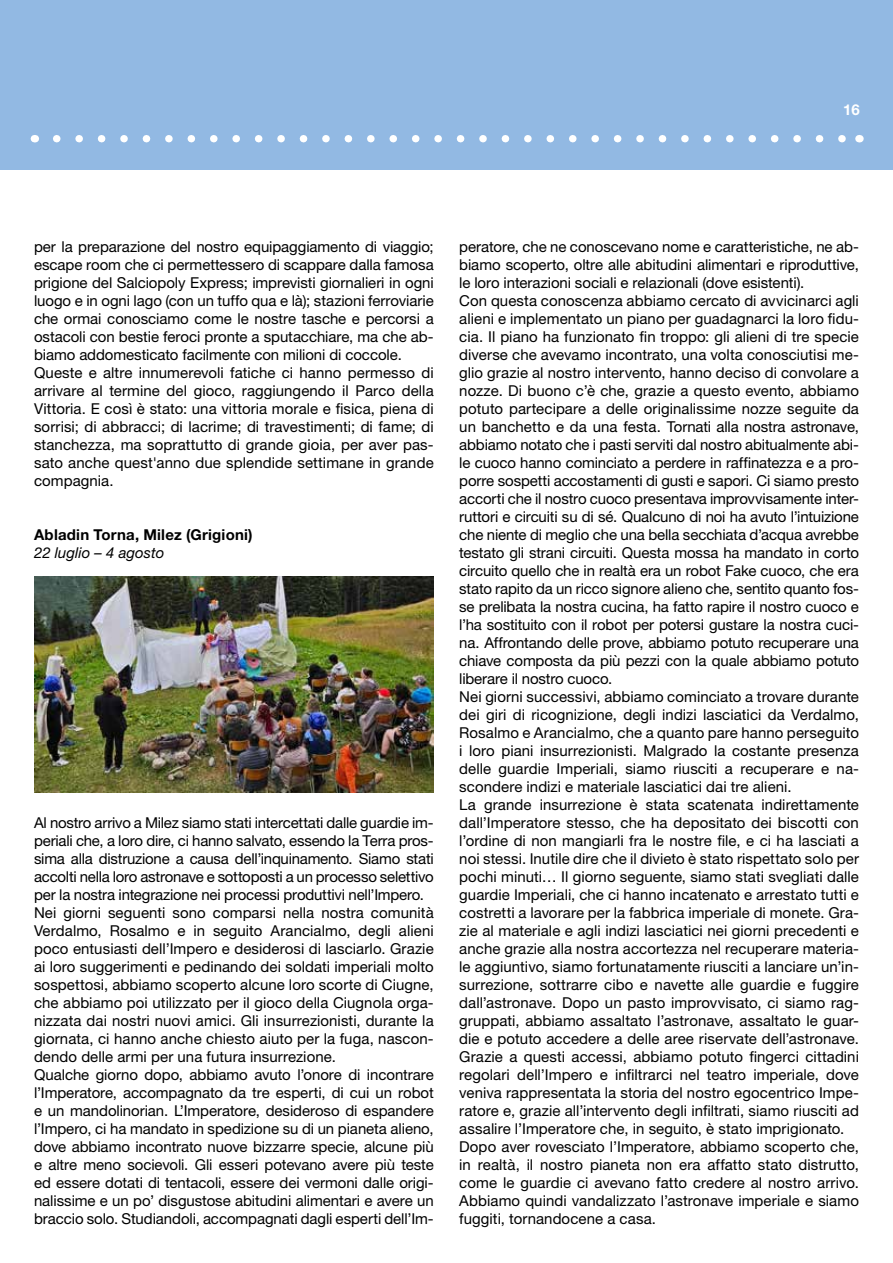
<style>
.page{position:relative;width:893px;height:1263px;background:#fff}
.page>*{position:absolute;margin:0;border:0;box-sizing:border-box;transform-origin:0 0}
.t1{font:15px/18px "Helvetica Neue LT Pro";color:#000}
.t2{font:700 15px "Helvetica Neue LT Pro";letter-spacing:.015em;color:#000}
.t3{font:italic 15px "Helvetica Neue LT Pro";color:#000}
.t4{font:700 15px "Helvetica Neue LT Pro";color:#fff}
</style>
<div class="page">
<div style="left:0;top:0;width:893px;height:170px;background:#92b9e3"></div>
<svg style="left:57px;top:135px;width:789px;height:7px"></svg>
<img style="left:34px;top:576px;width:400px;height:216px">
<p class="t4" style="left:843px;top:101px;width:18px">16</p>
<p class="t1" style="left:34px;top:237px;width:401px">per la preparazione del nostro equipaggiamento di viaggio; escape room che ci permettessero di scappare dalla famosa prigione del Salciopoly Express; imprevisti giornalieri in ogni luogo e in ogni lago (con un tuffo qua e là); stazioni ferroviarie che ormai conosciamo come le nostre tasche e percorsi a ostacoli con bestie feroci pronte a sputacchiare, ma che ab&shy;biamo addomesticato facilmente con milioni di coccole.<br>Queste e altre innumerevoli fatiche ci hanno permesso di arrivare al termine del gioco, raggiungendo il Parco della Vittoria. E così è stato: una vittoria morale e fisica, piena di sorrisi; di abbracci; di lacrime; di travestimenti; di fame; di stanchezza, ma soprattutto di grande gioia, per aver pas&shy;sato anche quest'anno due splendide settimane in grande compagnia.</p>
<p class="t2" style="left:34px;top:525px;width:220px">Abladin Torna, Milez (Grigioni)</p>
<p class="t3" style="left:34px;top:543px;width:132px">22 luglio – 4 agosto</p>
<p class="t1" style="left:34px;top:813px;width:401px">Al nostro arrivo a Milez siamo stati intercettati dalle guardie im&shy;periali che, a loro dire, ci hanno salvato, essendo la Terra pros&shy;sima alla distruzione a causa dell’inquinamento. Siamo stati accolti nella loro astronave e sottoposti a un processo selettivo per la nostra integrazione nei processi produttivi nell’Impero.<br>Nei giorni seguenti sono comparsi nella nostra comunità Verdalmo, Rosalmo e in seguito Arancialmo, degli alieni poco entusiasti dell’Impero e desiderosi di lasciarlo. Grazie ai loro suggerimenti e pedinando dei soldati imperiali molto sospettosi, abbiamo scoperto alcune loro scorte di Ciugne, che abbiamo poi utilizzato per il gioco della Ciugnola orga&shy;nizzata dai nostri nuovi amici. Gli insurrezionisti, durante la giornata, ci hanno anche chiesto aiuto per la fuga, nascon&shy;dendo delle armi per una futura insurrezione.<br>Qualche giorno dopo, abbiamo avuto l’onore di incontrare l’Imperatore, accompagnato da tre esperti, di cui un robot e un mandolinorian. L’Imperatore, desideroso di espandere l’Impero, ci ha mandato in spedizione su di un pianeta alieno, dove abbiamo incontrato nuove bizzarre specie, alcune più e altre meno socievoli. Gli esseri potevano avere più teste ed essere dotati di tentacoli, essere dei vermoni dalle origi&shy;nalissime e un po’ disgustose abitudini alimentari e avere un braccio solo. Studiandoli, accompagnati dagli esperti dell’Im-</p>
<p class="t1" style="left:459px;top:237px;width:401px">peratore, che ne conoscevano nome e caratteristiche, ne ab&shy;biamo scoperto, oltre alle abitudini alimentari e riproduttive, le loro interazioni sociali e relazionali (dove esistenti).<br>Con questa conoscenza abbiamo cercato di avvicinarci agli alieni e implementato un piano per guadagnarci la loro fidu&shy;cia. Il piano ha funzionato fin troppo: gli alieni di tre specie diverse che avevamo incontrato, una volta conosciutisi me&shy;glio grazie al nostro intervento, hanno deciso di convolare a nozze. Di buono c’è che, grazie a questo evento, abbiamo potuto partecipare a delle originalissime nozze seguite da un banchetto e da una festa. Tornati alla nostra astronave, abbiamo notato che i pasti serviti dal nostro abitualmente abi&shy;le cuoco hanno cominciato a perdere in raffinatezza e a pro&shy;porre sospetti accostamenti di gusti e sapori. Ci siamo presto accorti che il nostro cuoco presentava improvvisamente inter&shy;ruttori e circuiti su di sé. Qualcuno di noi ha avuto l’intuizione che niente di meglio che una bella secchiata d’acqua avrebbe testato gli strani circuiti. Questa mossa ha mandato in corto circuito quello che in realtà era un robot Fake cuoco, che era stato rapito da un ricco signore alieno che, sentito quanto fos&shy;se prelibata la nostra cucina, ha fatto rapire il nostro cuoco e l’ha sostituito con il robot per potersi gustare la nostra cuci&shy;na. Affrontando delle prove, abbiamo potuto recuperare una chiave composta da più pezzi con la quale abbiamo potuto liberare il nostro cuoco.<br>Nei giorni successivi, abbiamo cominciato a trovare durante dei giri di ricognizione, degli indizi lasciatici da Verdalmo, Rosalmo e Arancialmo, che a quanto pare hanno perseguito i loro piani insurrezionisti. Malgrado la costante presenza delle guardie Imperiali, siamo riusciti a recuperare e na&shy;scondere indizi e materiale lasciatici dai tre alieni.<br>La grande insurrezione è stata scatenata indirettamente dall’Imperatore stesso, che ha depositato dei biscotti con l’ordine di non mangiarli fra le nostre file, e ci ha lasciati a noi stessi. Inutile dire che il divieto è stato rispettato solo per pochi minuti… Il giorno seguente, siamo stati svegliati dalle guardie Imperiali, che ci hanno incatenato e arrestato tutti e costretti a lavorare per la fabbrica imperiale di monete. Gra&shy;zie al materiale e agli indizi lasciatici nei giorni precedenti e anche grazie alla nostra accortezza nel recuperare materia&shy;le aggiuntivo, siamo fortunatamente riusciti a lanciare un’in&shy;surrezione, sottrarre cibo e navette alle guardie e fuggire dall’astronave. Dopo un pasto improvvisato, ci siamo rag&shy;gruppati, abbiamo assaltato l’astronave, assaltato le guar&shy;die e potuto accedere a delle aree riservate dell’astronave.<br>Grazie a questi accessi, abbiamo potuto fingerci cittadini regolari dell’Impero e infiltrarci nel teatro imperiale, dove veniva rappresentata la storia del nostro egocentrico Impe&shy;ratore e, grazie all’intervento degli infiltrati, siamo riusciti ad assalire l’Imperatore che, in seguito, è stato imprigionato.<br>Dopo aver rovesciato l’Imperatore, abbiamo scoperto che, in realtà, il nostro pianeta non era affatto stato distrutto, come le guardie ci avevano fatto credere al nostro arrivo.<br>Abbiamo quindi vandalizzato l’astronave imperiale e siamo fuggiti, tornandocene a casa.</p>
</div>
